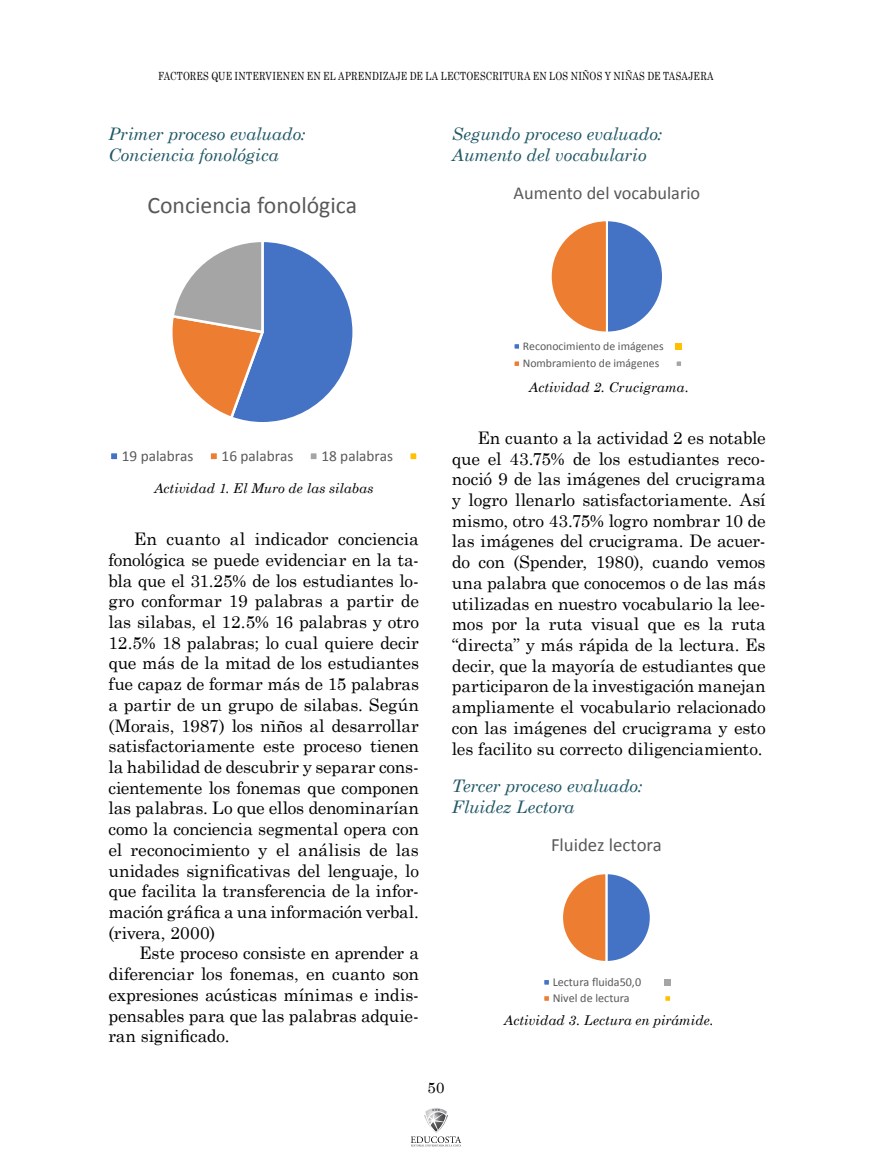
<style>
.page{position:relative;width:872px;height:1170px;background:#fff}
.page>*{position:absolute;margin:0;border:0;box-sizing:border-box;transform-origin:0 0}
.t1{font:23.7px "Calibri";color:#595959}
.t2{font:18.75px "Calibri";color:#595959}
.t3{font:18.3px "Calibri";color:#595959}
.t4{font:17.25px/20.7px "Century Schoolbook";letter-spacing:-.01em;color:#000;text-align:justify}
.t5{font:italic 17.25px/20.7px "Century Schoolbook";letter-spacing:-.005em;color:#215867}
.t6{font:15.3px "Calibri";color:#595959}
.t7{font:15px "Century Schoolbook";color:#000}
.t8{font:italic 13.5px "Century Schoolbook";color:#000}
.t9{font:12.15px/16.2px "Calibri";color:#595959}
.t10{font:11.7px/17.2px "Calibri";color:#595959}
.t11{font:11.25px "Century Schoolbook";letter-spacing:.03em;color:#000;scale:.79 1}
</style>
<div class="page">
<svg style="left:411px;top:1108px;width:50px;height:38px"></svg>
<svg style="left:172px;top:242px;width:181px;height:180px"></svg>
<div style="left:110px;top:452px;width:8px;height:8px;background:#4472c4"></div>
<div style="left:109px;top:451px;width:11px;height:10px;border:3px solid #fff"></div>
<div style="left:210px;top:452px;width:8px;height:8px;background:#ed7d31"></div>
<div style="left:208px;top:451px;width:11px;height:10px;border:3px solid #fff"></div>
<div style="left:309px;top:452px;width:9px;height:8px;background:#a5a5a5"></div>
<div style="left:308px;top:451px;width:11px;height:10px;border:3px solid #fff"></div>
<div style="left:409px;top:452px;width:8px;height:8px;background:#ffc000"></div>
<div style="left:408px;top:451px;width:11px;height:10px;border:3px solid #fff"></div>
<svg style="left:551px;top:221px;width:111px;height:111px"></svg>
<div style="left:513px;top:343px;width:7px;height:6px;background:#4472c4"></div>
<div style="left:512px;top:342px;width:9px;height:8px;border:2px solid #fff"></div>
<div style="left:513px;top:360px;width:7px;height:7px;background:#ed7d31"></div>
<div style="left:512px;top:359px;width:9px;height:9px;border:2px solid #fff"></div>
<div style="left:675px;top:360px;width:7px;height:7px;background:#a5a5a5"></div>
<div style="left:674px;top:359px;width:9px;height:9px;border:2px solid #fff"></div>
<div style="left:675px;top:343px;width:7px;height:7px;background:#ffc000"></div>
<svg style="left:563px;top:874px;width:87px;height:87px"></svg>
<div style="left:543px;top:978px;width:7px;height:7px;background:#4472c4"></div>
<div style="left:542px;top:977px;width:9px;height:9px;border:2px solid #fff"></div>
<div style="left:543px;top:995px;width:7px;height:6px;background:#ed7d31"></div>
<div style="left:542px;top:994px;width:9px;height:8px;border:2px solid #fff"></div>
<div style="left:664px;top:978px;width:7px;height:7px;background:#a5a5a5"></div>
<div style="left:664px;top:995px;width:7px;height:6px;background:#ffc000"></div>
<div style="left:663px;top:994px;width:9px;height:8px;border:2px solid #fff"></div>
<p class="t11" style="left:158px;top:67px;width:704px">FACTORES QUE INTERVIENEN EN EL APRENDIZAJE DE LA LECTOESCRITURA EN LOS NIÑOS Y NIÑAS DE TASAJERA</p>
<p class="t5" style="left:108px;top:123px;width:199px">Primer proceso evaluado:<br>Conciencia fonológica</p>
<h1 class="t1" style="left:147px;top:190px;width:211px">Conciencia fonológica</h1>
<p class="t5" style="left:452px;top:123px;width:212px">Segundo proceso evaluado:<br>Aumento del vocabulario</p>
<p class="t3" style="left:513px;top:181px;width:188px">Aumento del vocabulario</p>
<p class="t6" style="left:122px;top:446px;width:73px">19 palabras</p>
<p class="t6" style="left:222px;top:446px;width:73px">16 palabras</p>
<p class="t6" style="left:321px;top:446px;width:73px">18 palabras</p>
<p class="t8" style="left:154px;top:478px;width:221px">Actividad 1. El Muro de las silabas</p>
<p class="t4" style="left:108px;top:527px;width:312px;text-indent:26px">En cuanto al indicador conciencia fonológica se puede evidenciar en la ta&shy;bla que el 31.25% de los estudiantes lo&shy;gro conformar 19 palabras a partir de las silabas, el 12.5% 16 palabras y otro 12.5% 18 palabras; lo cual quiere decir que más de la mitad de los estudiantes fue capaz de formar más de 15 palabras a partir de un grupo de silabas. Según (Morais, 1987) los niños al desarrollar satisfactoriamente este proceso tienen la habilidad de descubrir y separar cons&shy;cientemente los fonemas que componen las palabras. Lo que ellos denominarían como la conciencia segmental opera con el reconocimiento y el análisis de las unidades significativas del lenguaje, lo que facilita la transferencia de la infor&shy;mación gráfica a una información verbal. (rivera, 2000)</p>
<p class="t4" style="left:108px;top:941px;width:312px;text-indent:31px">Este proceso consiste en aprender a diferenciar los fonemas, en cuanto son expresiones acústicas mínimas e indis&shy;pensables para que las palabras adquie&shy;ran significado.</p>
<p class="t10" style="left:523px;top:337px;width:143px">Reconocimiento de imágenes<br>Nombramiento de imágenes</p>
<p class="t8" style="left:529px;top:377px;width:161px">Actividad 2. Crucigrama.</p>
<p class="t4" style="left:452px;top:426px;width:315px;text-indent:26px">En cuanto a la actividad 2 es notable que el 43.75% de los estudiantes reco&shy;noció 9 de las imágenes del crucigrama y logro llenarlo satisfactoriamente. Así mismo, otro 43.75% logro nombrar 10 de las imágenes del crucigrama. De acuer&shy;do con (Spender, 1980), cuando vemos una palabra que conocemos o de las más utilizadas en nuestro vocabulario la lee&shy;mos por la ruta visual que es la ruta “directa” y más rápida de la lectura. Es decir, que la mayoría de estudiantes que participaron de la investigación manejan ampliamente el vocabulario relacionado con las imágenes del crucigrama y esto les facilito su correcto diligenciamiento.</p>
<p class="t5" style="left:452px;top:775px;width:192px">Tercer proceso evaluado:<br>Fluidez Lectora</p>
<p class="t2" style="left:551px;top:833px;width:112px">Fluidez lectora</p>
<p class="t9" style="left:553px;top:973px;width:90px">Lectura fluida50,0<br>Nivel de lectura</p>
<p class="t8" style="left:504px;top:1009px;width:211px">Actividad 3. Lectura en pirámide.</p>
<p class="t7" style="left:427px;top:1074px;width:18px">50</p>
</div>
